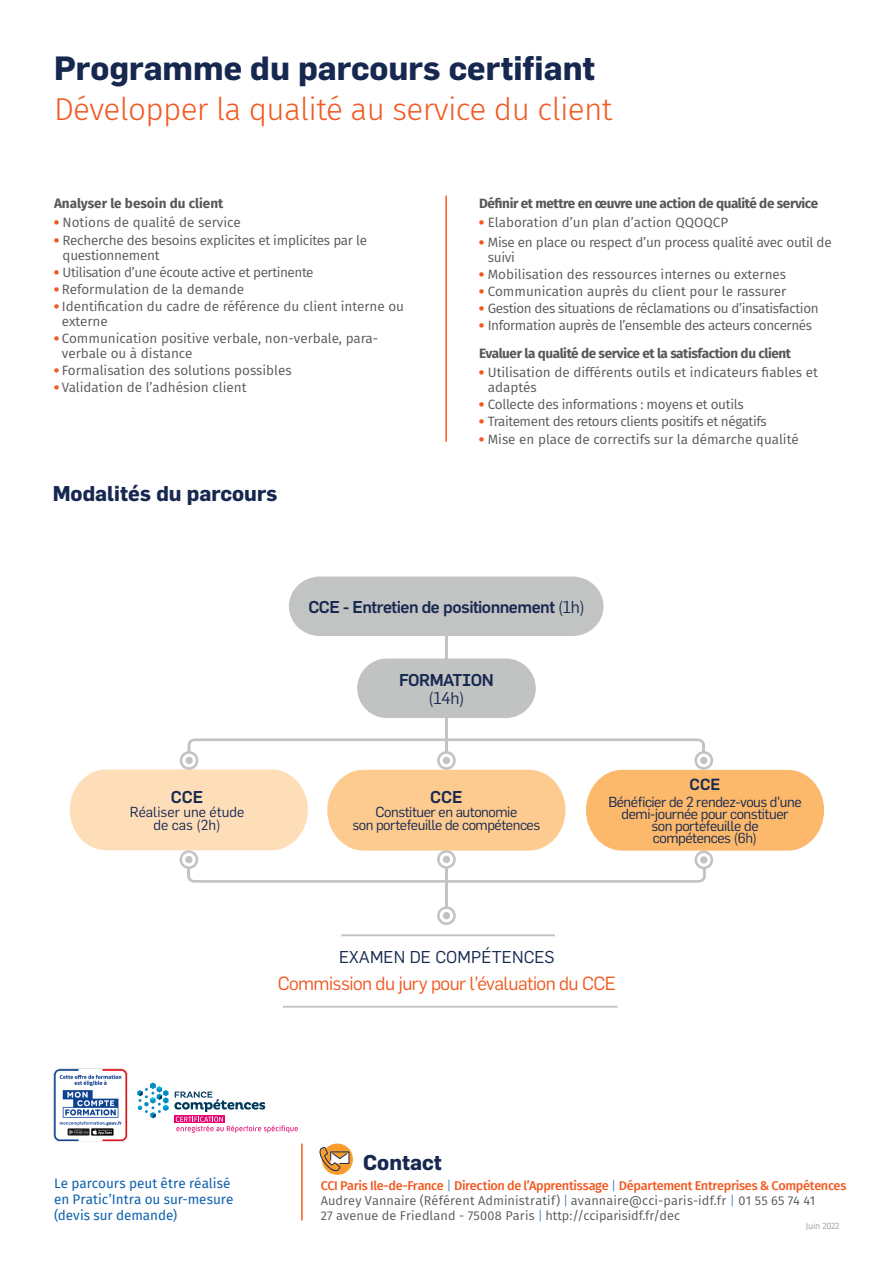
<style>
.page{position:relative;width:893px;height:1263px;background:#fff}
.page>*{position:absolute;margin:0;border:0;box-sizing:border-box;transform-origin:0 0}
.t1{font:700 33px "Flama";color:#172850}
.t2{font:300 31.5px "Fira Sans";letter-spacing:-.02em;color:#f15921}
.t3{font:700 21px "Flama";color:#172850}
.t4{font:18.6px "Flama";letter-spacing:-.03em;color:#f15921}
.t5{font:500 16.8px/18.6px "Flama";letter-spacing:-.03em;color:#172850;text-align:center}
.t6{font:16.8px "Flama";letter-spacing:.01em;color:#172850}
.t7{font:500 15.9px "Flama";color:#172850}
.t8{font:14.25px/12px "Flama";letter-spacing:-.03em;color:#172850;text-align:center}
.t9{font:14.25px/13.5px "Flama";color:#172850;text-align:center}
.t10{font:13.5px/15px "Fira Sans";letter-spacing:-.01em;color:#57585a}
.t11{font:13.5px "Fira Sans";letter-spacing:-.03em;color:#57585a}
.t12{font:700 13.5px "Fira Sans";letter-spacing:-.03em;color:#57585a}
.t13{font:13.5px/16.2px "Fira Sans";color:#1161af}
.t14{font:700 13.5px "Fira Sans";color:#57585a}
.t15{font:12.75px "Fira Sans";letter-spacing:.01em;color:#57585a}
.t16{font:500 12.75px "Fira Sans";letter-spacing:-.03em;color:#f15921}
.t17{font:300 9px "Fira Sans";letter-spacing:-.03em;color:#808285}
.s1{font-weight:900;color:#f15921}
.s2{font-weight:400}
.s3{font-weight:300;color:#1161af}
</style>
<div class="page">
<hr style="left:445px;top:196px;width:2px;height:246px;background:#f15921">
<img style="left:53px;top:1068px;width:75px;height:74px">
<svg style="left:137px;top:1083px;width:161px;height:50px"></svg>
<hr style="left:301px;top:1143px;width:2px;height:77px;background:#f15921">
<div style="left:357px;top:658px;width:179px;height:60px;background:#c1c3c2;border-radius:30px"></div>
<hr style="left:445px;top:636px;width:3px;height:117px;background:#c2c3c3">
<hr style="left:445px;top:867px;width:3px;height:40px;background:#c2c3c3">
<div style="left:289px;top:576px;width:314px;height:60px;background:#c2c3c3"></div>
<svg style="left:437px;top:906px;width:19px;height:19px"></svg>
<div style="left:443px;top:912px;width:7px;height:7px;background:#c2c3c3;border-radius:50%"></div>
<hr style="left:341px;top:934px;width:214px;height:2px;background:#c2c3c3">
<hr style="left:283px;top:1006px;width:335px;height:2px;background:#c2c3c3">
<svg style="left:70px;top:738px;width:754px;height:145px"></svg>
<svg style="left:319px;top:1143px;width:34px;height:32px"></svg>
<p class="t1" style="left:54px;top:48px;width:543px">Programme du parcours certifiant</p>
<p class="t2" style="left:54px;top:87px;width:560px">Développer la qualité au service du client</p>
<p class="t14" style="left:54px;top:192px;width:171px">Analyser le besoin du client</p>
<p class="t10" style="left:54px;top:215px;width:188px"><span class="s1">•</span> Notions de qualité de service</p>
<p class="t10" style="left:63px;top:232px;width:306px;text-indent:-9px"><span class="s1">•</span> Recherche des besoins explicites et implicites par le questionnement</p>
<p class="t11" style="left:54px;top:262px;width:261px"><span class="s1">•</span> Utilisation d’une écoute active et pertinente</p>
<p class="t10" style="left:54px;top:281px;width:192px"><span class="s1">•</span> Reformulation de la demande</p>
<p class="t10" style="left:62px;top:298px;width:344px;text-indent:-8px"><span class="s1">•</span> Identification du cadre de référence du client interne ou externe</p>
<p class="t10" style="left:62px;top:331px;width:318px;text-indent:-8px"><span class="s1">•</span> Communication positive verbale, non-verbale, para&shy;verbale ou à distance</p>
<p class="t10" style="left:54px;top:363px;width:239px"><span class="s1">•</span> Formalisation des solutions possibles</p>
<p class="t10" style="left:54px;top:380px;width:194px"><span class="s1">•</span> Validation de l’adhésion client</p>
<p class="t3" style="left:53px;top:481px;width:226px">Modalités du parcours</p>
<p class="t12" style="left:479px;top:192px;width:340px">Définir et mettre en œuvre une action de qualité de service</p>
<p class="t10" style="left:479px;top:215px;width:250px"><span class="s1">•</span> Elaboration d’un plan d’action QQOQCP</p>
<p class="t10" style="left:488px;top:234px;width:345px;text-indent:-9px"><span class="s1">•</span> Mise en place ou respect d’un process qualité avec outil de suivi</p>
<p class="t10" style="left:479px;top:266px;width:308px"><span class="s1">•</span> Mobilisation des ressources internes ou externes</p>
<p class="t10" style="left:479px;top:283px;width:308px"><span class="s1">•</span> Communication auprès du client pour le rassurer</p>
<p class="t11" style="left:479px;top:298px;width:341px"><span class="s1">•</span> Gestion des situations de réclamations ou d’insatisfaction</p>
<p class="t11" style="left:479px;top:315px;width:334px"><span class="s1">•</span> Information auprès de l’ensemble des acteurs concernés</p>
<p class="t12" style="left:479px;top:342px;width:313px">Evaluer la qualité de service et la satisfaction du client</p>
<p class="t10" style="left:488px;top:365px;width:332px;text-indent:-9px"><span class="s1">•</span> Utilisation de différents outils et indicateurs fiables et adaptés</p>
<p class="t10" style="left:479px;top:397px;width:266px"><span class="s1">•</span> Collecte des informations : moyens et outils</p>
<p class="t11" style="left:479px;top:412px;width:289px"><span class="s1">•</span> Traitement des retours clients positifs et négatifs</p>
<p class="t10" style="left:479px;top:431px;width:321px"><span class="s1">•</span> Mise en place de correctifs sur la démarche qualité</p>
<p class="t5" style="left:308px;top:597px;width:278px">CCE - Entretien de positionnement <span class="s2">(1h)</span></p>
<p class="t5" style="left:171px;top:787px;width:34px">CCE</p>
<p class="t9" style="left:130px;top:804px;width:116px">Réaliser une étude de cas (2h)</p>
<p class="t5" style="left:399px;top:670px;width:96px">FORMATION <span class="s2">(14h)</span></p>
<p class="t5" style="left:430px;top:788px;width:34px">CCE</p>
<p class="t8" style="left:352px;top:805px;width:189px;line-height:13.5px">Constituer en autonomie<br>son portefeuille de compétences</p>
<p class="t7" style="left:690px;top:775px;width:32px">CCE</p>
<p class="t8" style="left:608px;top:795px;width:195px">Bénéficier de 2 rendez-vous d’une demi-journée pour constituer<br>son portefeuille de<br>compétences (6h)</p>
<p class="t6" style="left:339px;top:947px;width:217px">EXAMEN DE COMPÉTENCES</p>
<p class="t4" style="left:278px;top:972px;width:340px">Commission du jury pour l’évaluation du CCE</p>
<p class="t13" style="left:54px;top:1174px;width:181px">Le parcours peut être réalisé en Pratic’Intra ou sur-mesure</p>
<p class="t13" style="left:54px;top:1207px;width:125px">(devis sur demande)</p>
<p class="t3" style="left:363px;top:1150px;width:80px">Contact</p>
<p class="t16" style="left:321px;top:1175px;width:527px">CCI Paris Ile-de-France <span class="s3">|</span> Direction de l’Apprentissage <span class="s3">|</span> Département Entreprises &amp; Compétences</p>
<p class="t15" style="left:321px;top:1191px;width:496px">Audrey Vannaire (Référent Administratif) <span class="s3">|</span> avannaire@cci-paris-idf.fr <span class="s3">|</span> 01 55 65 74 41</p>
<p class="t15" style="left:321px;top:1206px;width:361px">27 avenue de Friedland - 75008 Paris <span class="s3">|</span> http://cciparisidf.fr/dec</p>
<p class="t17" style="left:806px;top:1219px;width:35px">Juin 2022</p>
</div>
